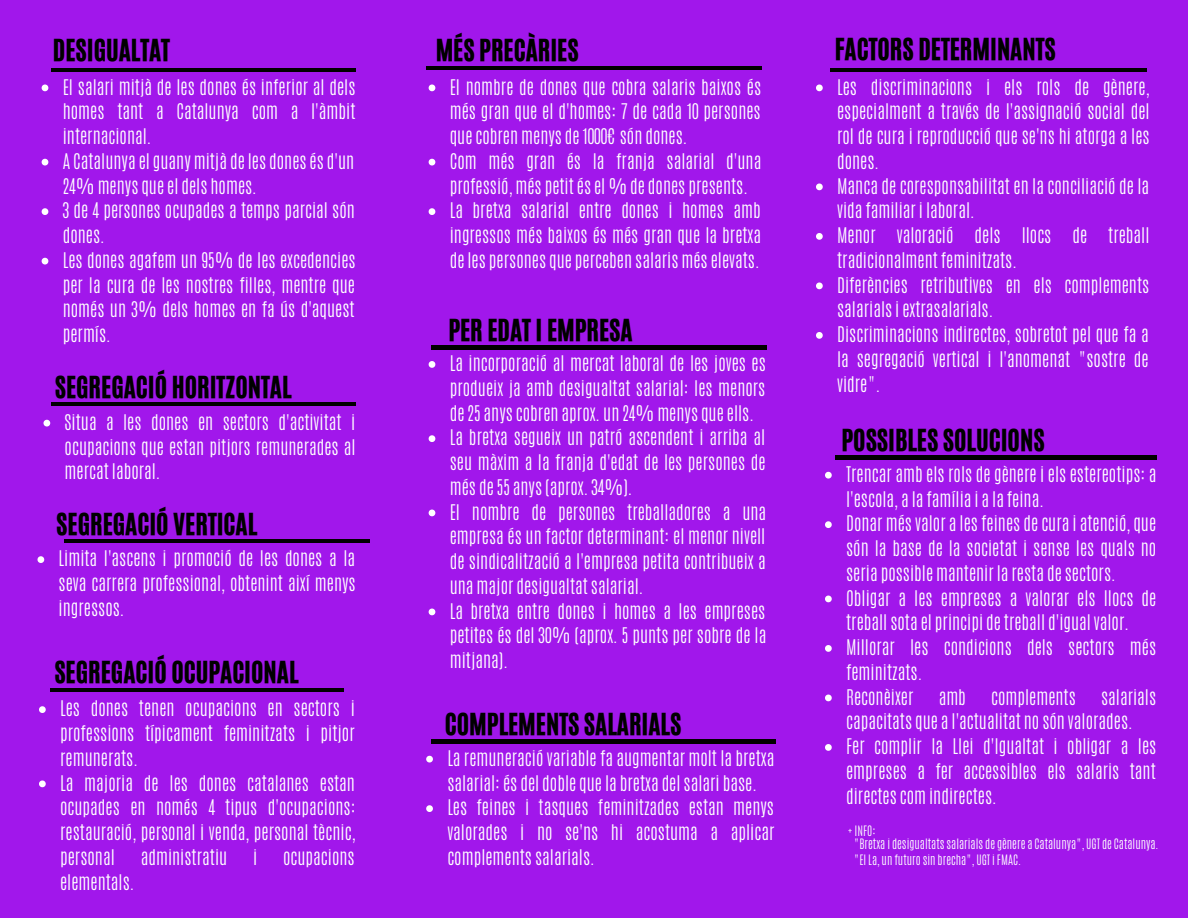
<style>
.page{position:relative;width:1188px;height:918px;background:#a117eb}
.page>*{position:absolute;margin:0;border:0;box-sizing:border-box;transform-origin:0 0}
.t1{font:25.5px "CA Generated";color:#000}
.t2{font:300 18px/24.8px "Antonio";color:#fff;text-align:justify}
.t3{font:300 12px "Antonio";color:#fff}
</style>
<div class="page">
<svg style="left:44px;top:420px;width:6px;height:7px"></svg>
<svg style="left:429px;top:85px;width:6px;height:6px"></svg>
<svg style="left:429px;top:159px;width:6px;height:7px"></svg>
<svg style="left:429px;top:208px;width:6px;height:7px"></svg>
<svg style="left:39px;top:706px;width:7px;height:7px"></svg>
<svg style="left:39px;top:781px;width:7px;height:6px"></svg>
<svg style="left:429px;top:361px;width:6px;height:7px"></svg>
<svg style="left:429px;top:435px;width:6px;height:7px"></svg>
<svg style="left:429px;top:510px;width:6px;height:6px"></svg>
<svg style="left:429px;top:609px;width:6px;height:6px"></svg>
<svg style="left:38px;top:556px;width:6px;height:7px"></svg>
<svg style="left:426px;top:756px;width:7px;height:7px"></svg>
<svg style="left:426px;top:805px;width:7px;height:7px"></svg>
<svg style="left:42px;top:85px;width:6px;height:6px"></svg>
<svg style="left:42px;top:159px;width:6px;height:7px"></svg>
<svg style="left:42px;top:208px;width:6px;height:7px"></svg>
<svg style="left:42px;top:258px;width:6px;height:7px"></svg>
<svg style="left:816px;top:85px;width:7px;height:6px"></svg>
<svg style="left:816px;top:184px;width:7px;height:6px"></svg>
<svg style="left:816px;top:233px;width:7px;height:7px"></svg>
<svg style="left:816px;top:283px;width:7px;height:6px"></svg>
<svg style="left:816px;top:332px;width:7px;height:7px"></svg>
<svg style="left:825px;top:472px;width:7px;height:7px"></svg>
<svg style="left:825px;top:521px;width:7px;height:7px"></svg>
<svg style="left:825px;top:596px;width:7px;height:6px"></svg>
<svg style="left:825px;top:645px;width:7px;height:7px"></svg>
<svg style="left:825px;top:695px;width:7px;height:6px"></svg>
<svg style="left:825px;top:744px;width:7px;height:7px"></svg>
<hr style="left:51px;top:68px;width:305px;height:4px;background:#000">
<hr style="left:50px;top:688px;width:294px;height:4px;background:#000">
<hr style="left:64px;top:539px;width:306px;height:4px;background:#000">
<hr style="left:51px;top:402px;width:305px;height:3px;background:#000">
<hr style="left:426px;top:67px;width:336px;height:3px;background:#000">
<hr style="left:431px;top:346px;width:335px;height:3px;background:#000">
<div style="left:431px;top:739px;width:344px;height:5px;background:#000"></div>
<hr style="left:830px;top:68px;width:316px;height:4px;background:#000">
<hr style="left:835px;top:456px;width:321px;height:3px;background:#000">
<p class="t1" style="left:436px;top:32px;width:145px">MÉS PRECÀRIES</p>
<p class="t2" style="left:450px;top:75px;width:313px">El nombre de dones que cobra salaris baixos és més gran que el d'homes: 7 de cada 10 persones que cobren menys de 1000€ són dones.</p>
<p class="t2" style="left:450px;top:149px;width:313px">Com més gran és la franja salarial d'una professió, més petit és el % de dones presents.</p>
<p class="t2" style="left:450px;top:198px;width:313px">La bretxa salarial entre dones i homes amb ingressos més baixos és més gran que la bretxa de les persones que perceben salaris més elevats.</p>
<p class="t1" style="left:53px;top:32px;width:119px">DESIGUALTAT</p>
<p class="t1" style="left:835px;top:31px;width:222px">FACTORS DETERMINANTS</p>
<p class="t2" style="left:837px;top:75px;width:314px">Les discriminacions i els rols de gènere, especialment a través de l'assignació social del rol de cura i reproducció que se'ns hi atorga a les dones.</p>
<p class="t2" style="left:837px;top:174px;width:314px">Manca de coresponsabilitat en la conciliació de la vida familiar i laboral.</p>
<p class="t2" style="left:837px;top:223px;width:314px">Menor valoració dels llocs de treball tradicionalment feminitzats.</p>
<p class="t2" style="left:837px;top:273px;width:314px">Diferències retributives en els complements salarials i extrasalarials.</p>
<p class="t2" style="left:837px;top:322px;width:313px">Discriminacions indirectes, sobretot pel que fa a la segregació vertical i l'anomenat "sostre de vidre".</p>
<p class="t1" style="left:842px;top:422px;width:205px">POSSIBLES SOLUCIONS</p>
<p class="t2" style="left:846px;top:462px;width:312px">Trencar amb els rols de gènere i els estereotips: a l'escola, a la família i a la feina.</p>
<p class="t2" style="left:846px;top:511px;width:312px">Donar més valor a les feines de cura i atenció, que són la base de la societat i sense les quals no seria possible mantenir la resta de sectors.</p>
<p class="t2" style="left:846px;top:586px;width:312px">Obligar a les empreses a valorar els llocs de treball sota el principi de treball d'igual valor.</p>
<p class="t2" style="left:846px;top:635px;width:312px">Millorar les condicions dels sectors més feminitzats.</p>
<p class="t2" style="left:846px;top:685px;width:69px">Reconèixer</p>
<p class="t2" style="left:939px;top:685px;width:29px">amb</p>
<p class="t2" style="left:991px;top:685px;width:86px">complements</p>
<p class="t2" style="left:63px;top:75px;width:294px">El salari mitjà de les dones és inferior al dels homes tant a Catalunya com a l'àmbit internacional.</p>
<p class="t2" style="left:63px;top:149px;width:293px">A Catalunya el guany mitjà de les dones és d'un<br>24% menys que el dels homes.</p>
<p class="t2" style="left:63px;top:198px;width:294px">3 de 4 persones ocupades a temps parcial són dones.</p>
<p class="t2" style="left:63px;top:248px;width:294px">Les dones agafem un 95% de les excedencies per la cura de les nostres filles, mentre que només un 3% dels homes en fa ús d'aquest permís.</p>
<p class="t1" style="left:448px;top:312px;width:186px">PER EDAT I EMPRESA</p>
<p class="t2" style="left:450px;top:351px;width:318px">La incorporació al mercat laboral de les joves es produeix ja amb desigualtat salarial: les menors de 25 anys cobren aprox. un 24% menys que ells.</p>
<p class="t2" style="left:450px;top:425px;width:317px">La bretxa segueix un patró ascendent i arriba al seu màxim a la franja d'edat de les persones de més de 55 anys (aprox. 34%).</p>
<p class="t2" style="left:450px;top:500px;width:318px">El nombre de persones treballadores a una empresa és un factor determinant: el menor nivell de sindicalització a l'empresa petita contribueix a una major desigualtat salarial.</p>
<p class="t2" style="left:450px;top:599px;width:318px">La bretxa entre dones i homes a les empreses petites és del 30% (aprox. 5 punts per sobre de la mitjana).</p>
<p class="t1" style="left:55px;top:369px;width:238px">SEGREGACIÓ HORITZONTAL</p>
<p class="t2" style="left:65px;top:410px;width:293px">Situa a les dones en sectors d'activitat i ocupacions que estan pitjors remunerades al mercat laboral.</p>
<p class="t1" style="left:56px;top:506px;width:202px">SEGREGACIÓ VERTICAL</p>
<p class="t2" style="left:59px;top:546px;width:299px">Limita l'ascens i promoció de les dones a la seva carrera professional, obtenint així menys ingressos.</p>
<p class="t1" style="left:54px;top:653px;width:246px">SEGREGACIÓ OCUPACIONAL</p>
<p class="t2" style="left:60px;top:696px;width:296px">Les dones tenen ocupacions en sectors i professions típicament feminitzats i pitjor remunerats.</p>
<p class="t2" style="left:60px;top:771px;width:297px">La majoria de les dones catalanes estan ocupades en només 4 tipus d'ocupacions: restauració, personal i venda, personal tècnic, personal</p>
<p class="t2" style="left:846px;top:685px;width:312px;text-indent:255px">salarials capacitats que a l'actualitat no són valorades.</p>
<p class="t2" style="left:846px;top:734px;width:312px">Fer complir la Llei d'Igualtat i obligar a les empreses a fer accessibles els salaris tant directes com indirectes.</p>
<p class="t3" style="left:848px;top:823px;width:29px">+ INFO:</p>
<p class="t3" style="left:854px;top:835px;width:306px">"Bretxa i desigualtats salarials de gènere a Catalunya", UGT de Catalunya.</p>
<p class="t3" style="left:854px;top:851px;width:169px">"El La, un futuro sin brecha", UGT i FMAC.</p>
<p class="t1" style="left:445px;top:706px;width:238px">COMPLEMENTS SALARIALS</p>
<p class="t2" style="left:447px;top:746px;width:329px">La remuneració variable fa augmentar molt la bretxa salarial: és del doble que la bretxa del salari base.</p>
<p class="t2" style="left:447px;top:795px;width:329px">Les feines i tasques feminitzades estan menys valorades i no se'ns hi acostuma a aplicar complements salarials.</p>
<p class="t2" style="left:141px;top:845px;width:88px">administratiu</p>
<p class="t2" style="left:253px;top:845px;width:6px">i</p>
<p class="t2" style="left:283px;top:845px;width:73px">ocupacions</p>
<p class="t2" style="left:60px;top:870px;width:76px">elementals.</p>
</div>
